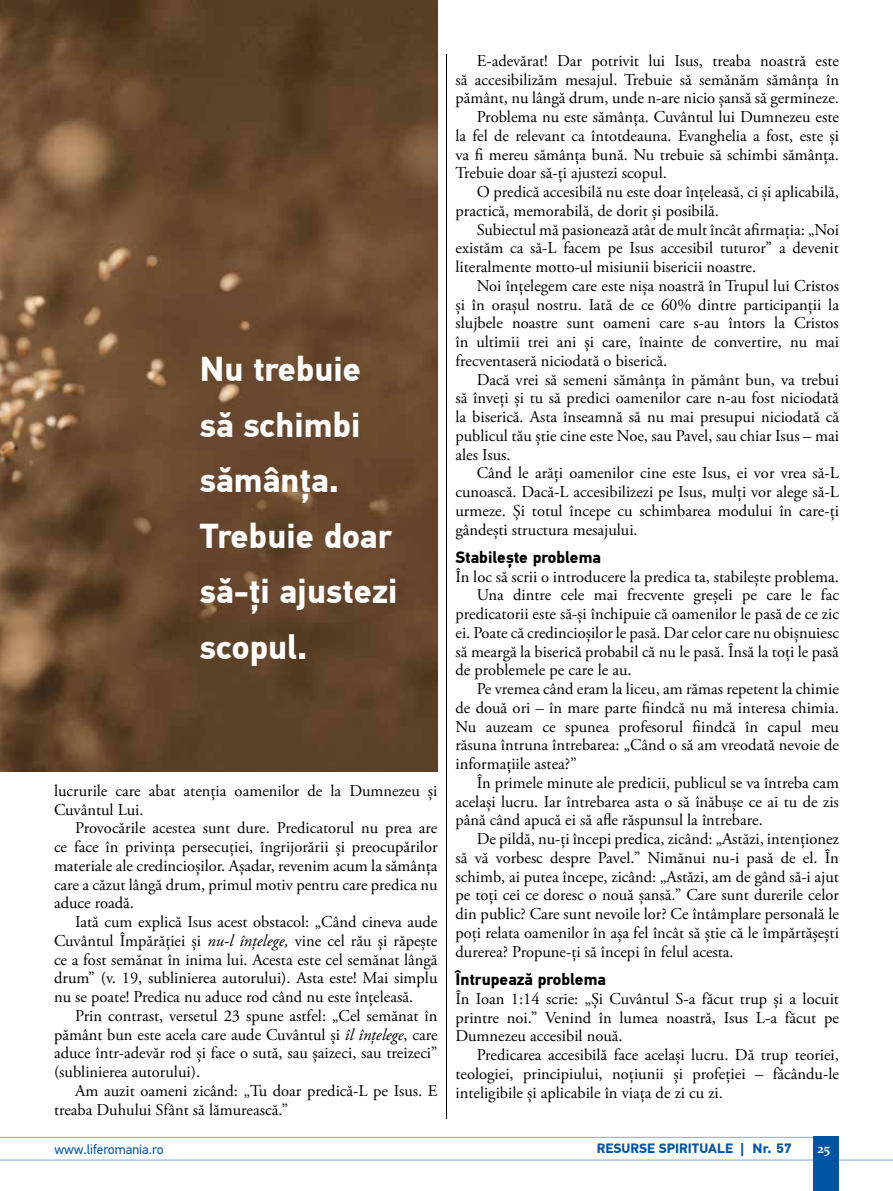
<style>
.page{position:relative;width:893px;height:1191px;background:#fff}
.page>*{position:absolute;margin:0;border:0;box-sizing:border-box;transform-origin:0 0}
.t1{font:700 34.5px/55.5px "PF Din Text Pro";color:#fff}
.t2{font:16.5px/18.8px "Adobe Garamond Pro";color:#000;text-align:justify}
.t3{font:700 16.5px "PF Din Text Pro";color:#000}
.t4{font:700 13.5px "PF Din Text Pro";color:#0054a4}
.t5{font:13.5px "PF Din Text Pro";color:#0054a4}
.t6{font:700 13.5px "Constantia";color:#fff}
.s1{font-style:italic}
</style>
<div class="page">
<hr style="left:0;top:1137px;width:814px;height:1px;background:#0054a4">
<hr style="left:0;top:1159px;width:893px;height:1px;background:#0054a4">
<div style="left:813px;top:1137px;width:26px;height:54px;background:#0054a4"></div>
<hr style="left:446px;top:51px;width:3px;height:1068px;background:#000;opacity:.75">
<img style="left:0;top:0;width:437px;height:771px">
<h1 class="t1" style="left:200px;top:342px;width:199px">Nu trebuie să schimbi sămânţa.<br>Trebuie doar să-ţi ajustezi scopul.</h1>
<p class="t2" style="left:54px;top:781px;width:385px">lucrurile care abat atenția oamenilor de la Dumnezeu și<br>Cuvântul Lui.</p>
<p class="t2" style="left:54px;top:819px;width:385px;text-indent:21px">Provocările acestea sunt dure. Predicatorul nu prea are ce face în privința persecuției, îngrijorării și preocupărilor materiale ale credincioșilor. Așadar, revenim acum la sămânța care a căzut lângă drum, primul motiv pentru care predica nu aduce roadă.</p>
<p class="t2" style="left:54px;top:913px;width:385px;text-indent:21px">Iată cum explică Isus acest obstacol: „Când cineva aude Cuvântul Împărăției și <span class="s1">nu-l înțelege,</span> vine cel rău și răpește ce a fost semănat în inima lui. Acesta este cel semănat lângă drum” (v. 19, sublinierea autorului). Asta este! Mai simplu nu se poate! Predica nu aduce rod când nu este înțeleasă.</p>
<p class="t2" style="left:54px;top:1006px;width:385px;text-indent:21px">Prin contrast, versetul 23 spune astfel: „Cel semănat în pământ bun este acela care aude Cuvântul și <span class="s1">îl înțelege</span>, care aduce într-adevăr rod și face o sută, sau șaizeci, sau treizeci” (sublinierea autorului).</p>
<p class="t2" style="left:54px;top:1081px;width:385px;text-indent:21px">Am auzit oameni zicând: „Tu doar predică-L pe Isus. E treaba Duhului Sfânt să lămurească.”</p>
<p class="t2" style="left:477px;top:52px;width:364px">E-adevărat! Dar potrivit lui Isus, treaba noastră este</p>
<p class="t2" style="left:455px;top:71px;width:385px">să accesibilizăm mesajul. Trebuie să semănăm sămânța în</p>
<p class="t2" style="left:455px;top:89px;width:385px">pământ, nu lângă drum, unde n-are nicio șansă să germineze.</p>
<p class="t2" style="left:477px;top:108px;width:364px">Problema nu este sămânța. Cuvântul lui Dumnezeu este</p>
<p class="t2" style="left:455px;top:127px;width:385px">la fel de relevant ca întotdeauna. Evanghelia a fost, este și</p>
<p class="t2" style="left:455px;top:146px;width:385px">va fi mereu sămânța bună. Nu trebuie să schimbi sămânța.</p>
<p class="t2" style="left:455px;top:164px;width:213px">Trebuie doar să-ți ajustezi scopul.</p>
<p class="t2" style="left:477px;top:183px;width:364px">O predică accesibilă nu este doar înțeleasă, ci și aplicabilă,</p>
<p class="t2" style="left:455px;top:202px;width:265px">practică, memorabilă, de dorit și posibilă.</p>
<p class="t2" style="left:477px;top:221px;width:364px">Subiectul mă pasionează atât de mult încât afirmația: „Noi</p>
<p class="t2" style="left:455px;top:239px;width:385px">existăm ca să-L facem pe Isus accesibil tuturor” a devenit</p>
<p class="t2" style="left:455px;top:258px;width:302px">literalmente motto-ul misiunii bisericii noastre.</p>
<p class="t2" style="left:477px;top:277px;width:364px">Noi înțelegem care este nișa noastră în Trupul lui Cristos</p>
<p class="t2" style="left:455px;top:296px;width:385px">și în orașul nostru. Iată de ce 60% dintre participanții la</p>
<p class="t2" style="left:455px;top:314px;width:385px">slujbele noastre sunt oameni care s-au întors la Cristos</p>
<p class="t2" style="left:455px;top:333px;width:385px">în ultimii trei ani și care, înainte de convertire, nu mai</p>
<p class="t2" style="left:455px;top:352px;width:213px">frecventaseră niciodată o biserică.</p>
<p class="t2" style="left:477px;top:370px;width:364px">Dacă vrei să semeni sămânța în pământ bun, va trebui</p>
<p class="t2" style="left:455px;top:389px;width:385px">să înveți și tu să predici oamenilor care n-au fost niciodată</p>
<p class="t2" style="left:455px;top:408px;width:385px">la biserică. Asta înseamnă să nu mai presupui niciodată că</p>
<p class="t2" style="left:455px;top:427px;width:385px">publicul tău știe cine este Noe, sau Pavel, sau chiar Isus – mai</p>
<p class="t2" style="left:455px;top:445px;width:57px">ales Isus.</p>
<p class="t2" style="left:477px;top:464px;width:364px">Când le arăți oamenilor cine este Isus, ei vor vrea să-L</p>
<p class="t2" style="left:455px;top:483px;width:385px">cunoască. Dacă-L accesibilizezi pe Isus, mulți vor alege să-L</p>
<p class="t2" style="left:455px;top:502px;width:385px">urmeze. Și totul începe cu schimbarea modului în care-ți</p>
<p class="t2" style="left:455px;top:520px;width:184px">gândești structura mesajului.</p>
<p class="t3" style="left:455px;top:547px;width:147px">Stabilește problema</p>
<p class="t2" style="left:455px;top:567px;width:385px">În loc să scrii o introducere la predica ta, stabilește problema.</p>
<p class="t2" style="left:477px;top:586px;width:364px">Una dintre cele mai frecvente greșeli pe care le fac</p>
<p class="t2" style="left:455px;top:605px;width:385px">predicatorii este să-și închipuie că oamenilor le pasă de ce zic</p>
<p class="t2" style="left:455px;top:624px;width:385px">ei. Poate că credincioșilor le pasă. Dar celor care nu obișnuiesc</p>
<p class="t2" style="left:455px;top:642px;width:385px">să meargă la biserică probabil că nu le pasă. Însă la toți le pasă</p>
<p class="t2" style="left:455px;top:661px;width:178px">de problemele pe care le au.</p>
<p class="t2" style="left:477px;top:680px;width:364px">Pe vremea când eram la liceu, am rămas repetent la chimie</p>
<p class="t2" style="left:455px;top:699px;width:385px">de două ori – în mare parte fiindcă nu mă interesa chimia.</p>
<p class="t2" style="left:455px;top:717px;width:385px">Nu auzeam ce spunea profesorul fiindcă în capul meu</p>
<p class="t2" style="left:455px;top:736px;width:385px">răsuna întruna întrebarea: „Când o să am vreodată nevoie de</p>
<p class="t2" style="left:455px;top:755px;width:123px">informațiile astea?”</p>
<p class="t2" style="left:477px;top:774px;width:364px">În primele minute ale predicii, publicul se va întreba cam</p>
<p class="t2" style="left:455px;top:792px;width:385px">același lucru. Iar întrebarea asta o să înăbușe ce ai tu de zis</p>
<p class="t2" style="left:455px;top:811px;width:309px">până când apucă ei să afle răspunsul la întrebare.</p>
<p class="t2" style="left:477px;top:830px;width:364px">De pildă, nu-ți începi predica, zicând: „Astăzi, intenționez</p>
<p class="t2" style="left:455px;top:849px;width:385px">să vă vorbesc despre Pavel.” Nimănui nu-i pasă de el. În</p>
<p class="t2" style="left:455px;top:867px;width:385px">schimb, ai putea începe, zicând: „Astăzi, am de gând să-i ajut</p>
<p class="t2" style="left:455px;top:886px;width:385px">pe toți cei ce doresc o nouă șansă.” Care sunt durerile celor</p>
<p class="t2" style="left:455px;top:905px;width:385px">din public? Care sunt nevoile lor? Ce întâmplare personală le</p>
<p class="t2" style="left:455px;top:924px;width:385px">poți relata oamenilor în așa fel încât să știe că le împărtășești</p>
<p class="t2" style="left:455px;top:942px;width:280px">durerea? Propune-ți să începi în felul acesta.</p>
<p class="t3" style="left:455px;top:969px;width:152px">Întrupează problema</p>
<p class="t2" style="left:455px;top:989px;width:385px">În Ioan 1:14 scrie: „Și Cuvântul S-a făcut trup și a locuit printre noi.” Venind în lumea noastră, Isus L-a făcut pe Dumnezeu accesibil nouă.</p>
<p class="t2" style="left:455px;top:1046px;width:385px;text-indent:21px">Predicarea accesibilă face același lucru. Dă trup teoriei, teologiei, principiului, noțiunii și profeției – făcându-le inteligibile și aplicabile în viața de zi cu zi.</p>
<p class="t5" style="left:54px;top:1141px;width:111px">www.liferomania.ro</p>
<p class="t4" style="left:597px;top:1140px;width:196px">RESURSE SPIRITUALE | Nr. 57</p>
<p class="t6" style="left:817px;top:1139px;width:14px">25</p>
</div>
